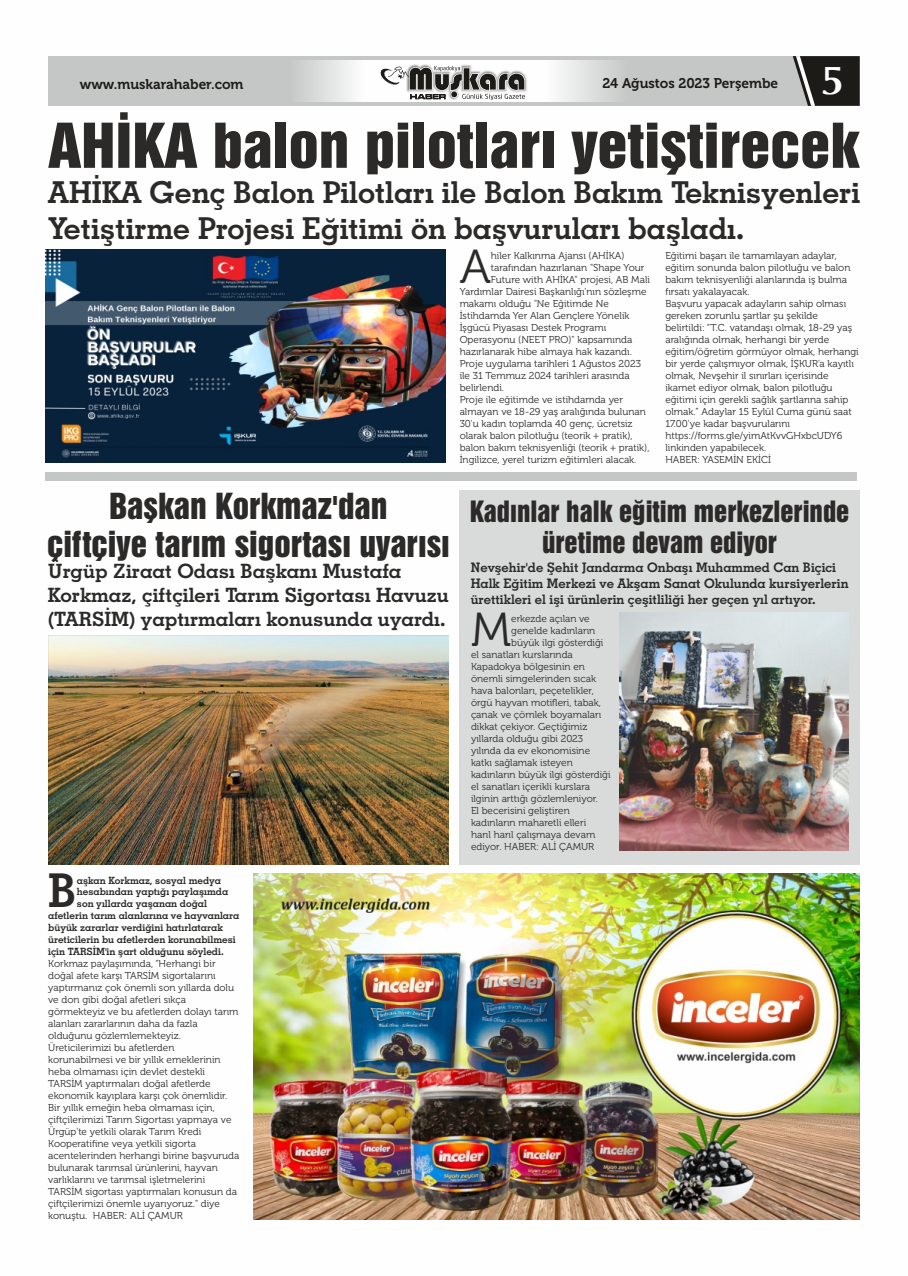
<style>
.page{position:relative;width:908px;height:1276px;background:#fff}
.page>*{position:absolute;margin:0;border:0;box-sizing:border-box;transform-origin:0 0}
.t1{font:56.4px "Swiss 921 BT";color:#2b2a29;scale:1.09 1}
.t2{font:47.5px "Museo 300";color:#2b2a29}
.t3{font:46.7px "Geometric Slabserif 703 Bold BT";color:#2b2a29}
.t4{font:700 40.3px "Optima";color:#fefefe}
.t5{font:32.8px/37.8px "Swiss 921 BT";color:#2b2a29;text-align:center}
.t6{font:30.2px/36.2px "Geometric Slabserif 703 Bold BT";color:#2b2a29}
.t7{font:26.8px/31px "Swiss 921 BT";color:#2b2a29;text-align:center}
.t8{font:19.8px/23.7px "Geometric Slabserif 703 Bold BT";color:#2b2a29}
.t9{font:14px "Museo 700";color:#1c1b17}
.t10{font:13.1px/15.8px "Geometric Slabserif 703 Bold BT";color:#2b2a29}
.t11{font:10px/12px "Museo 300";color:#2b2a29}
.t12{font:10px "Geometric Slabserif 703 Bold BT";color:#2b2a29}
</style>
<div class="page">
<div style="left:48px;top:56px;width:811px;height:50px;background:#c5c6c6"></div>
<img style="left:303px;top:60px;width:310px;height:42px">
<svg style="left:792px;top:56px;width:67px;height:50px;background:#3f3e3b"></svg>
<img style="left:406px;top:65px;width:121px;height:35px">
<svg style="left:379px;top:66px;width:146px;height:36px;background:#a6a6a4"></svg>
<img style="left:254px;top:874px;width:605px;height:345px">
<img style="left:45px;top:249px;width:400px;height:214px">
<div style="left:45px;top:472px;width:811px;height:9px;background:#c5c6c6"></div>
<img style="left:48px;top:635px;width:400px;height:229px">
<div style="left:459px;top:490px;width:400px;height:374px;background:#d9dada"></div>
<img style="left:619px;top:613px;width:229px;height:237px">
<h3 class="t9" style="left:80px;top:78px;width:165px">www.muskarahaber.com</h3>
<h3 class="t9" style="left:602px;top:78px;width:177px">24 Ağustos 2023 Perşembe</h3>
<h3 class="t4" style="left:820px;top:63px;width:26px">5</h3>
<h1 class="t1" style="left:48px;top:125px;width:745px">AHİKA balon pilotları yetiştirecek</h1>
<h3 class="t6" style="left:48px;top:177px;width:813px">AHİKA Genç Balon Pilotları ile Balon Bakım Teknisyenleri<br>Yetiştirme Projesi Eğitimi ön başvuruları başladı.</h3>
<p class="t11" style="left:490px;top:250px;width:135px">hiler Kalkınma Ajansı (AHİKA)</p>
<h2 class="t2" style="left:459px;top:247px;width:33px">A</h2>
<p class="t11" style="left:665px;top:250px;width:195px">Eğitimi başarı ile tamamlayan adaylar, eğitim sonunda balon pilotluğu ve balon bakım teknisyenliği alanlarında iş bulma fırsatı yakalayacak.<br>Başvuru yapacak adayların sahip olması gereken zorunlu şartlar şu şekilde belirtildi: “T.C. vatandaşı olmak, 18-29 yaş aralığında olmak, herhangi bir yerde eğitim/öğretim görmüyor olmak, herhangi bir yerde çalışmıyor olmak, İŞKUR'a kayıtlı olmak, Nevşehir il sınırları içerisinde ikamet ediyor olmak, balon pilotluğu eğitimi için gerekli sağlık şartlarına sahip olmak.” Adaylar 15 Eylül Cuma günü saat 17.00'ye kadar başvurularını https://forms.gle/yimAtKvvGHxbcUDY6 linkinden yapabilecek.<br>HABER: YASEMİN EKİCİ</p>
<p class="t11" style="left:490px;top:262px;width:155px">tarafından hazırlanan "Shape Your</p>
<p class="t11" style="left:490px;top:274px;width:160px">Future with AHİKA" projesi, AB Mali</p>
<p class="t11" style="left:459px;top:286px;width:188px">Yardımlar Dairesi Başkanlığı'nın sözleşme</p>
<p class="t11" style="left:459px;top:298px;width:151px">makamı olduğu "Ne Eğitimde Ne</p>
<p class="t11" style="left:459px;top:310px;width:171px">İstihdamda Yer Alan Gençlere Yönelik</p>
<p class="t11" style="left:459px;top:322px;width:148px">İşgücü Piyasası Destek Programı</p>
<p class="t11" style="left:459px;top:334px;width:174px">Operasyonu (NEET PRO)" kapsamında</p>
<p class="t11" style="left:459px;top:346px;width:174px">hazırlanarak hibe almaya hak kazandı.</p>
<p class="t11" style="left:459px;top:358px;width:183px">Proje uygulama tarihleri 1 Ağustos 2023</p>
<p class="t11" style="left:459px;top:370px;width:171px">ile 31 Temmuz 2024 tarihleri arasında</p>
<p class="t11" style="left:459px;top:382px;width:46px">belirlendi.</p>
<p class="t11" style="left:459px;top:394px;width:165px">Proje ile eğitimde ve istihdamda yer</p>
<p class="t11" style="left:459px;top:406px;width:188px">almayan ve 18-29 yaş aralığında bulunan</p>
<p class="t11" style="left:459px;top:418px;width:174px">30'u kadın toplamda 40 genç, ücretsiz</p>
<p class="t11" style="left:459px;top:430px;width:174px">olarak balon pilotluğu (teorik + pratik),</p>
<p class="t11" style="left:459px;top:442px;width:191px">balon bakım teknisyenliği (teorik + pratik),</p>
<p class="t11" style="left:459px;top:454px;width:178px">İngilizce, yerel turizm eğitimleri alacak.</p>
<h3 class="t5" style="left:47px;top:491px;width:404px">Başkan Korkmaz'dan<br>çiftçiye tarım sigortası uyarısı</h3>
<h3 class="t8" style="left:48px;top:561px;width:402px">Ürgüp Ziraat Odası Başkanı Mustafa<br>Korkmaz, çiftçileri Tarım Sigortası Havuzu (TARSİM) yaptırmaları konusunda uyardı.</h3>
<h3 class="t3" style="left:48px;top:872px;width:30px">B</h3>
<p class="t12" style="left:77px;top:876px;width:146px">aşkan Korkmaz, sosyal medya</p>
<p class="t12" style="left:77px;top:888px;width:153px">hesabından yaptığı paylaşımda</p>
<p class="t12" style="left:77px;top:900px;width:131px">son yıllarda yaşanan doğal</p>
<p class="t12" style="left:48px;top:912px;width:192px">afetlerin tarım alanlarına ve hayvanlara</p>
<p class="t12" style="left:48px;top:924px;width:176px">büyük zararlar verdiğini hatırlatarak</p>
<p class="t12" style="left:48px;top:936px;width:189px">üreticilerin bu afetlerden korunabilmesi</p>
<p class="t12" style="left:48px;top:948px;width:177px">için TARSİM'in şart olduğunu söyledi.</p>
<p class="t11" style="left:48px;top:958px;width:192px">Korkmaz paylaşımında, “Herhangi bir doğal afete karşı TARSİM sigortalarını yaptırmanız çok önemli son yıllarda dolu ve don gibi doğal afetleri sıkça görmekteyiz ve bu afetlerden dolayı tarım alanları zararlarının daha da fazla olduğunu gözlemlemekteyiz.<br>Üreticilerimizi bu afetlerden korunabilmesi ve bir yıllık emeklerinin heba olmaması için devlet destekli TARSİM yaptırmaları doğal afetlerde ekonomik kayıplara karşı çok önemlidir.<br>Bir yıllık emeğin heba olmaması için, çiftçilerimizi Tarım Sigortası yapmaya ve Ürgüp'te yetkili olarak Tarım Kredi Kooperatifine veya yetkili sigorta acentelerinden herhangi birine başvuruda bulunarak tarımsal ürünlerini, hayvan varlıklarını ve tarımsal işletmelerini TARSİM sigortası yaptırmaları konusun da çiftçilerimizi önemle uyarıyoruz." diye konuştu. HABER: ALİ ÇAMUR</p>
<h3 class="t7" style="left:469px;top:499px;width:381px">Kadınlar halk eğitim merkezlerinde üretime devam ediyor</h3>
<h3 class="t10" style="left:470px;top:561px;width:379px">Nevşehir'de Şehit Jandarma Onbaşı Muhammed Can Biçici<br>Halk Eğitim Merkezi ve Akşam Sanat Okulunda kursiyerlerin ürettikleri el işi ürünlerin çeşitliliği her geçen yıl artıyor.</h3>
<p class="t11" style="left:511px;top:614px;width:80px">erkezde açılan ve</p>
<h2 class="t2" style="left:471px;top:610px;width:42px">M</h2>
<p class="t11" style="left:511px;top:626px;width:85px">genelde kadınların</p>
<p class="t11" style="left:511px;top:638px;width:94px">büyük ilgi gösterdiği</p>
<p class="t11" style="left:471px;top:650px;width:103px">el sanatları kurslarında</p>
<p class="t11" style="left:471px;top:662px;width:115px">Kapadokya bölgesinin en</p>
<p class="t11" style="left:471px;top:674px;width:126px">önemli simgelerinden sıcak</p>
<p class="t11" style="left:471px;top:686px;width:124px">hava balonları, peçetelikler,</p>
<p class="t11" style="left:471px;top:698px;width:131px">örgü hayvan motifleri, tabak,</p>
<p class="t11" style="left:471px;top:710px;width:132px">çanak ve çömlek boyamaları</p>
<p class="t11" style="left:471px;top:722px;width:118px">dikkat çekiyor. Geçtiğimiz</p>
<p class="t11" style="left:471px;top:734px;width:114px">yıllarda olduğu gibi 2023</p>
<p class="t11" style="left:471px;top:746px;width:121px">yılında da ev ekonomisine</p>
<p class="t11" style="left:471px;top:758px;width:103px">katkı sağlamak isteyen</p>
<p class="t11" style="left:471px;top:770px;width:141px">kadınların büyük ilgi gösterdiği</p>
<p class="t11" style="left:471px;top:782px;width:120px">el sanatları içerikli kurslara</p>
<p class="t11" style="left:471px;top:794px;width:128px">ilginin arttığı gözlemleniyor.</p>
<p class="t11" style="left:471px;top:806px;width:100px">El becerisini geliştiren</p>
<p class="t11" style="left:471px;top:818px;width:117px">kadınların maharetli elleri</p>
<p class="t11" style="left:471px;top:830px;width:126px">harıl harıl çalışmaya devam</p>
<p class="t11" style="left:471px;top:842px;width:125px">ediyor. HABER: ALİ ÇAMUR</p>
</div>
